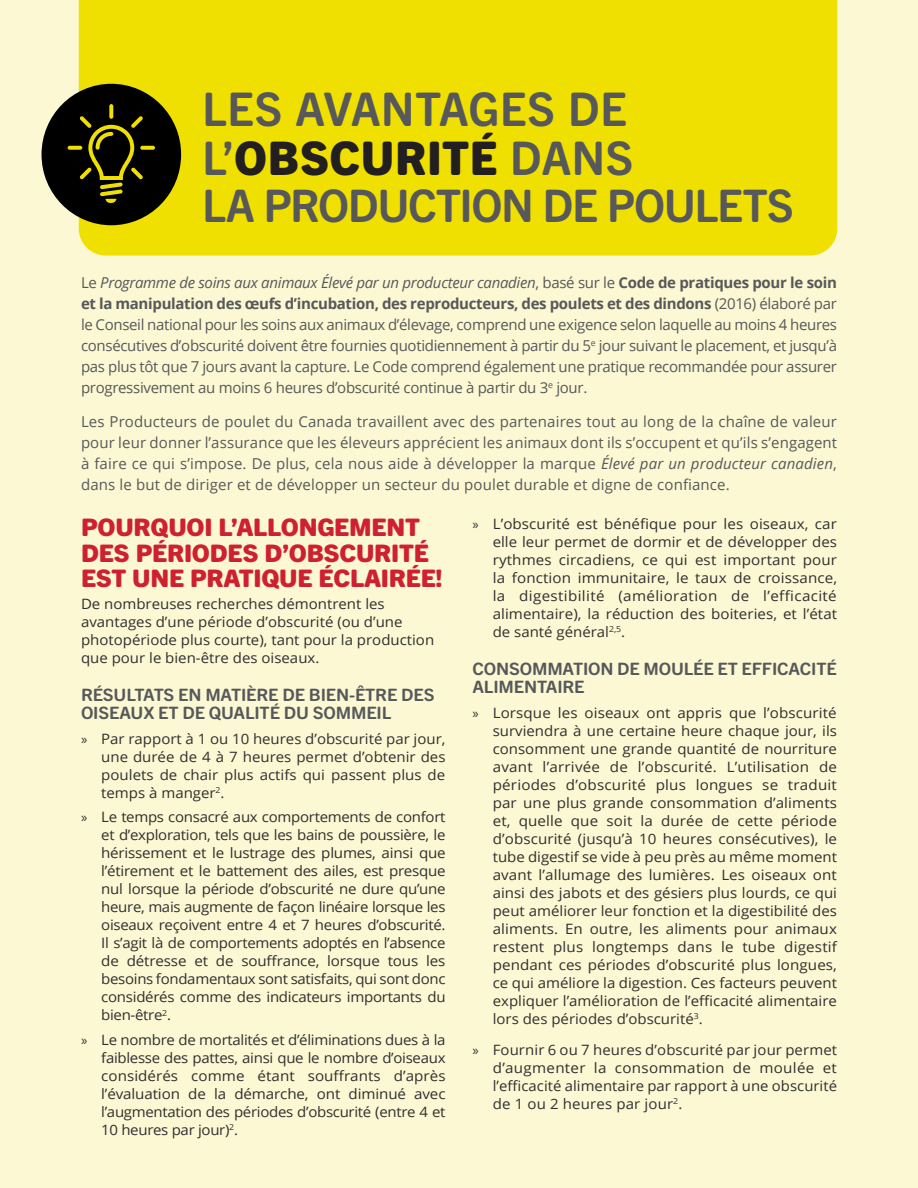
<style>
.page{position:relative;width:918px;height:1188px;background:#fbf8d3}
.page>*{position:absolute;margin:0;border:0;box-sizing:border-box;transform-origin:0 0}
.White_heading_1{font:700 46.5px/49.5px "Trade Gothic Next SR Pro";letter-spacing:.005em;color:#57585a}
.White_heading_1-2{font:700 45px "Trade Gothic Next SR Pro";letter-spacing:-.035em;color:#57585a}
.Heading_2{font:800 24.15px/25.5px "Trade Gothic Next SR Pro";letter-spacing:-.01em;color:#cf202f;scale:1.05 1}
.Heading_3{font:700 17.1px/18px "Trade Gothic Next SR Pro";letter-spacing:-.01em;color:#57585a;scale:1.05 1}
.Intro{font:15px/21px "Open Sans";letter-spacing:-.005em;color:#57585a;text-align:justify}
.Body{font:14.25px/18px "Open Sans";color:#312f30;text-align:justify;scale:1.05 1}
.Body-2{font:14.25px/18px "Open Sans";color:#312f30;text-align:justify;scale:1.06 1}
.s1{font-weight:800;color:#231f20}
.s2{font-style:italic}
.s3{font-weight:700}
.s4{font-family:"Myriad Pro"}
</style>
<div class="page">
<div style="left:79px;top:0;width:758px;height:256px;background:#f0e001"></div>
<div style="left:42px;top:84px;width:139px;height:141px;background:#000;border-radius:50%"></div>
<svg style="left:68px;top:104px;width:87px;height:99px"></svg>
<p class="White_heading_1" style="left:202px;top:81px;width:433px">LES AVANTAGES DE<br>L’<span class="s1">OBSCURITÉ</span> DANS</p>
<p class="White_heading_1-2" style="left:202px;top:174px;width:593px">LA PRODUCTION DE POULETS</p>
<p class="Intro" style="left:81px;top:272px;width:758px">Le <span class="s2">Programme de soins aux animaux Élevé par un producteur canadien</span>, basé sur le <span class="s3">Code de pratiques pour le soin et la manipulation des œufs d’incubation, des reproducteurs, des poulets et des dindons</span> (2016) élaboré par le Conseil national pour les soins aux animaux d’élevage, comprend une exigence selon laquelle au moins 4 heures consécutives d’obscurité doivent être fournies quotidiennement à partir du 5<sup>e</sup> jour suivant le placement, et jusqu’à pas plus tôt que 7 jours avant la capture. Le Code comprend également une pratique recommandée pour assurer progressivement au moins 6 heures d’obscurité continue à partir du 3<sup>e</sup> jour.</p>
<p class="Intro" style="left:81px;top:411px;width:758px">Les Producteurs de poulet du Canada travaillent avec des partenaires tout au long de la chaîne de valeur pour leur donner l’assurance que les éleveurs apprécient les animaux dont ils s’occupent et qu’ils s’engagent à faire ce qui s’impose. De plus, cela nous aide à développer la marque <span class="s2">Élevé par un producteur canadien</span>, dans le but de diriger et de développer un secteur du poulet durable et digne de confiance.</p>
<p class="Heading_2" style="left:81px;top:513px;width:346px">POURQUOI L’ALLONGEMENT<br>DES PÉRIODES D’OBSCURITÉ<br>EST UNE PRATIQUE ÉCLAIRÉE!</p>
<p class="Body" style="left:81px;top:594px;width:338px;text-align:left">De nombreuses recherches démontrent les avantages d’une période d’obscurité (ou d’une photopériode plus courte), tant pour la production que pour le bien-être des oiseaux.</p>
<p class="Heading_3" style="left:81px;top:685px;width:338px">RÉSULTATS EN MATIÈRE DE BIEN-ÊTRE DES<br>OISEAUX ET DE QUALITÉ DU SOMMEIL</p>
<p class="Body" style="left:101px;top:729px;width:329px;text-indent:-20px"><span class="s4">»</span> Par rapport à 1 ou 10 heures d’obscurité par jour, une durée de 4 à 7 heures permet d’obtenir des poulets de chair plus actifs qui passent plus de temps à manger<sup>2</sup>.</p>
<p class="Body" style="left:101px;top:808px;width:330px;text-indent:-20px"><span class="s4">»</span> Le temps consacré aux comportements de confort et d’exploration, tels que les bains de poussière, le hérissement et le lustrage des plumes, ainsi que l’étirement et le battement des ailes, est presque nul lorsque la période d’obscurité ne dure qu’une heure, mais augmente de façon linéaire lorsque les oiseaux reçoivent entre 4 et 7 heures d’obscurité.<br>Il s’agit là de comportements adoptés en l’absence de détresse et de souffrance, lorsque tous les besoins fondamentaux sont satisfaits, qui sont donc considérés comme des indicateurs importants du bien-être<sup>2</sup>.</p>
<p class="Body" style="left:101px;top:1031px;width:329px;text-indent:-20px"><span class="s4">»</span> Le nombre de mortalités et d’éliminations dues à la faiblesse des pattes, ainsi que le nombre d’oiseaux considérés comme étant souffrants d’après l’évaluation de la démarche, ont diminué avec l’augmentation des périodes d’obscurité (entre 4 et 10 heures par jour)<sup>2</sup>.</p>
<p class="Body-2" style="left:493px;top:514px;width:326px;text-indent:-20px"><span class="s4">»</span> L’obscurité est bénéfique pour les oiseaux, car elle leur permet de dormir et de développer des rythmes circadiens, ce qui est important pour la fonction immunitaire, le taux de croissance, la digestibilité (amélioration de l’efficacité alimentaire), la réduction des boiteries, et l’état de santé général<sup>2,5</sup>.</p>
<p class="Heading_3" style="left:472px;top:659px;width:349px">CONSOMMATION DE MOULÉE ET EFFICACITÉ<br>ALIMENTAIRE</p>
<p class="Body-2" style="left:493px;top:703px;width:326px;text-indent:-20px"><span class="s4">»</span> Lorsque les oiseaux ont appris que l’obscurité surviendra à une certaine heure chaque jour, ils consomment une grande quantité de nourriture avant l’arrivée de l’obscurité. L’utilisation de périodes d’obscurité plus longues se traduit par une plus grande consommation d’aliments et, quelle que soit la durée de cette période d’obscurité (jusqu’à 10 heures consécutives), le tube digestif se vide à peu près au même moment avant l’allumage des lumières. Les oiseaux ont ainsi des jabots et des gésiers plus lourds, ce qui peut améliorer leur fonction et la digestibilité des aliments. En outre, les aliments pour animaux restent plus longtemps dans le tube digestif pendant ces périodes d’obscurité plus longues, ce qui améliore la digestion. Ces facteurs peuvent expliquer l’amélioration de l’efficacité alimentaire lors des périodes d’obscurité<sup>3</sup>.</p>
<p class="Body" style="left:493px;top:1041px;width:329px;text-indent:-20px"><span class="s4">»</span> Fournir 6 ou 7 heures d’obscurité par jour permet d’augmenter la consommation de moulée et l’efficacité alimentaire par rapport à une obscurité de 1 ou 2 heures par jour<sup>2</sup>.</p>
</div>
